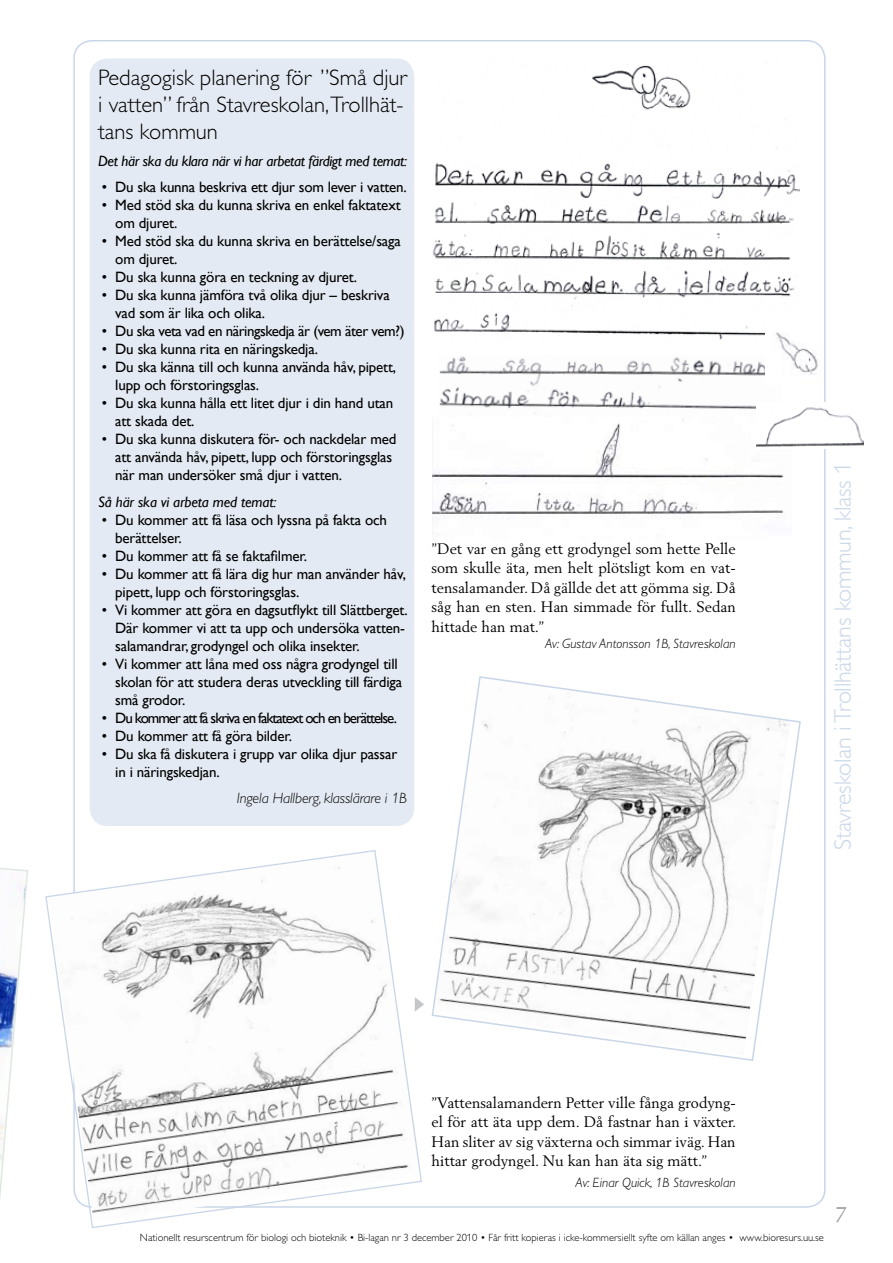
<style>
.page{position:relative;width:893px;height:1263px;background:#fff}
.page>*{position:absolute;margin:0;border:0;box-sizing:border-box;transform-origin:0 0}
.t1{font:300 24px "Gill Alt One";letter-spacing:-.01em;color:#c9d6e8}
.t2{font:300 22.5px/27px "Gill Alt One";color:#000}
.t3{font:italic 21px "Berling";color:#9c9d9f}
.t4{font:15px/18px "Gill Alt One";letter-spacing:-.01em;color:#000}
.t5{font:15px/19.5px "Berling";color:#000;text-align:justify}
.t6{font:italic 15px "Gill Alt One";letter-spacing:-.025em;color:#000}
.t7{font:15px "Gill Alt One";letter-spacing:-.07em;color:#000}
.t8{font:15px "Gill Alt One";letter-spacing:-.03em;color:#000}
.t9{font:italic 300 15px "Gill Alt One";letter-spacing:-.01em;color:#000}
.t10{font:italic 300 13.5px "Gill Alt One";color:#000}
.t11{font:300 10.5px "Gill Alt One";color:#000}
</style>
<div class="page">
<svg style="left:0;top:868px;width:28px;height:331px"></svg>
<div style="left:90px;top:58px;width:324px;height:768px;background:#e4eaf3;border-radius:18px"></div>
<img style="left:433px;top:64px;width:366px;height:276px">
<img style="left:440px;top:356px;width:325px;height:58px">
<img style="left:432px;top:419px;width:352px;height:101px">
<img style="left:766px;top:317px;width:52px;height:58px">
<img style="left:757px;top:403px;width:106px;height:46px">
<svg style="left:431px;top:676px;width:370px;height:385px"></svg>
<svg style="left:45px;top:849px;width:378px;height:380px"></svg>
<h2 class="t2" style="left:98px;top:64px;width:310px">Pedagogisk planering för ”Små djur i vatten” från Stavreskolan,Trollhät&shy;tans kommun</h2>
<p class="t6" style="left:98px;top:152px;width:310px">Det här ska du klara när vi har arbetat färdigt med temat:</p>
<p class="t4" style="left:102px;top:178px;width:307px">• Du ska kunna beskriva ett djur som lever i vatten.</p>
<p class="t4" style="left:115px;top:196px;width:287px;text-indent:-14px">• Med stöd ska du kunna skriva en enkel faktatext om djuret.</p>
<p class="t4" style="left:115px;top:232px;width:287px;text-indent:-14px">• Med stöd ska du kunna skriva en berättelse/saga om djuret.</p>
<p class="t4" style="left:102px;top:268px;width:257px">• Du ska kunna göra en teckning av djuret.</p>
<p class="t4" style="left:115px;top:286px;width:276px;text-indent:-14px">• Du ska kunna jämföra två olika djur – beskriva vad som är lika och olika.</p>
<p class="t8" style="left:102px;top:322px;width:304px">• Du ska veta vad en näringskedja är (vem äter vem?)</p>
<p class="t4" style="left:102px;top:340px;width:218px">• Du ska kunna rita en näringskedja.</p>
<p class="t4" style="left:115px;top:358px;width:283px;text-indent:-14px">• Du ska känna till och kunna använda håv, pipett, lupp och förstoringsglas.</p>
<p class="t4" style="left:115px;top:394px;width:280px;text-indent:-14px">• Du ska kunna hålla ett litet djur i din hand utan att skada det.</p>
<p class="t4" style="left:115px;top:430px;width:283px;text-indent:-14px">• Du ska kunna diskutera för- och nackdelar med att använda håv, pipett, lupp och förstoringsglas när man undersöker små djur i vatten.</p>
<p class="t6" style="left:98px;top:493px;width:180px">Så här ska vi arbeta med temat:</p>
<p class="t4" style="left:115px;top:510px;width:273px;text-indent:-14px">• Du kommer att få läsa och lyssna på fakta och berättelser.</p>
<p class="t4" style="left:102px;top:546px;width:207px">• Du kommer att få se faktafilmer.</p>
<p class="t4" style="left:115px;top:564px;width:292px;text-indent:-14px">• Du kommer att få lära dig hur man använder håv, pipett, lupp och förstoringsglas.</p>
<p class="t4" style="left:115px;top:600px;width:294px;text-indent:-14px">• Vi kommer att göra en dagsutflykt till Slättberget.<br>Där kommer vi att ta upp och undersöka vatten&shy;salamandrar, grodyngel och olika insekter.</p>
<p class="t4" style="left:115px;top:654px;width:288px;text-indent:-14px">• Vi kommer att låna med oss några grodyngel till skolan för att studera deras utveckling till färdiga små grodor.</p>
<p class="t7" style="left:102px;top:709px;width:297px">• Du kommer att få skriva en faktatext och en berättelse.</p>
<p class="t4" style="left:102px;top:726px;width:192px">• Du kommer att få göra bilder.</p>
<p class="t4" style="left:115px;top:744px;width:284px;text-indent:-14px">• Du ska få diskutera i grupp var olika djur passar in i näringskedjan.</p>
<p class="t9" style="left:237px;top:790px;width:172px">Ingela Hallberg, klasslärare i 1B</p>
<p class="t5" style="left:432px;top:538px;width:306px">”Det var en gång ett grodyngel som hette Pelle som skulle äta, men helt plötsligt kom en vat&shy;tensalamander. Då gällde det att gömma sig. Då såg han en sten. Han simmade för fullt. Sedan hittade han mat.”</p>
<p class="t10" style="left:545px;top:636px;width:192px">Av: Gustav Antonsson 1B, Stavreskolan</p>
<h1 class="t1" style="left:829px;top:850px;width:390px;rotate:-90deg">Stavreskolan iTrollhättans kommun, klass 1</h1>
<p class="t5" style="left:432px;top:1093px;width:306px">”Vattensalamandern Petter ville fånga grodyng&shy;el för att äta upp dem. Då fastnar han i växter.<br>Han sliter av sig växterna och simmar iväg. Han hittar grodyngel. Nu kan han äta sig mätt.”</p>
<p class="t10" style="left:576px;top:1175px;width:162px">Av: Einar Quick, 1B Stavreskolan</p>
<p class="t11" style="left:140px;top:1231px;width:685px">Nationellt resurscentrum för biologi och bioteknik • Bi-lagan nr 3 december 2010 • Får fritt kopieras i icke-kommersiellt syfte om källan anges • www.bioresurs.uu.se</p>
<h3 class="t3" style="left:834px;top:1201px;width:13px">7</h3>
</div>
